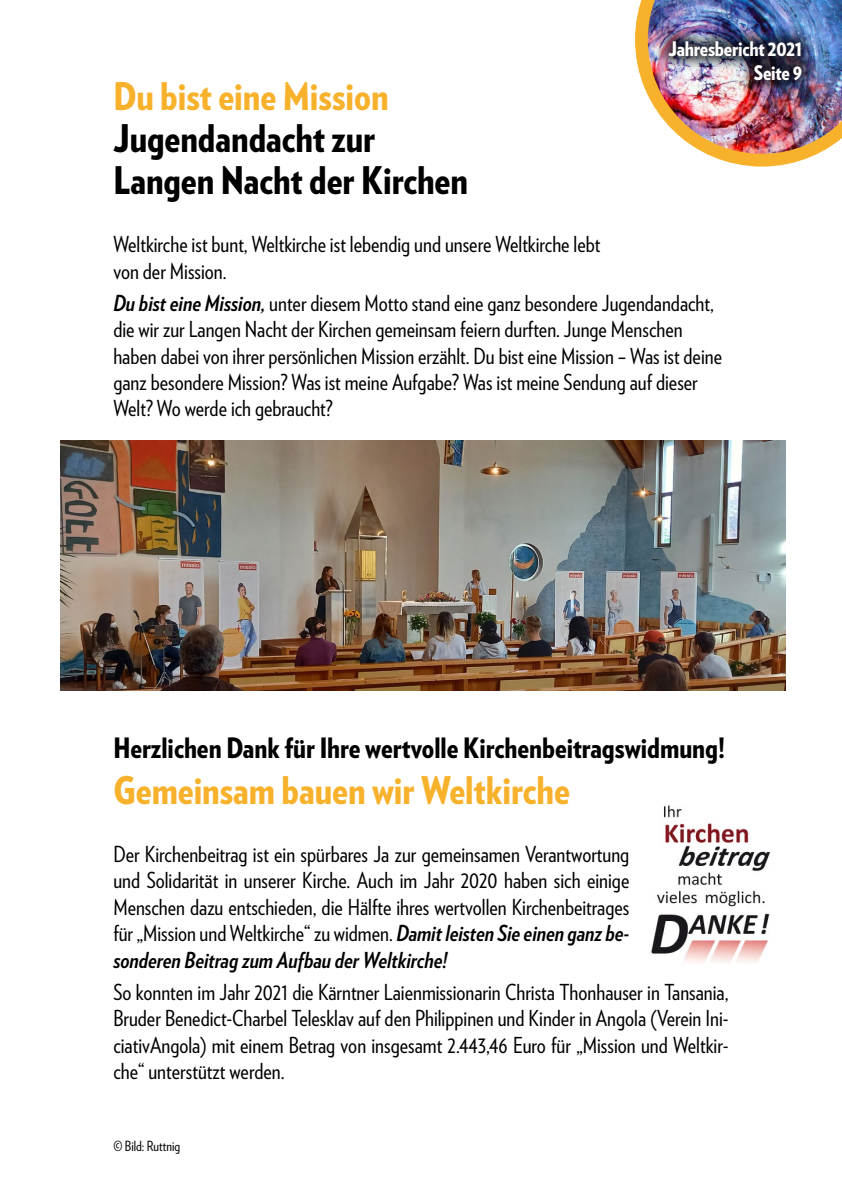
<style>
.page{position:relative;width:842px;height:1191px;background:#fff}
.page>*{position:absolute;margin:0;border:0;box-sizing:border-box;transform-origin:0 0}
.t1{font:900 38px "Verlag Condensed";color:#f8b12b}
.t2{font:900 38px/42px "Verlag Condensed";color:#000}
.t3{font:900 28px "Verlag Condensed";color:#000}
.t4{font:22px/26.4px "Verlag Condensed";color:#000}
.t5{font:900 20px/24px "Verlag Condensed";letter-spacing:-.01em;color:#fff;text-align:right}
.t6{font:14px "Verlag Condensed";color:#000}
.s1{font-weight:700;font-style:italic}
</style>
<div class="page">
<img style="left:635px;top:0;width:207px;height:167px">
<img style="left:60px;top:440px;width:725px;height:250px">
<img style="left:651px;top:805px;width:119px;height:158px">
<p class="t5" style="left:668px;top:36px;width:135px">Jahresbericht 2021<br>Seite 9</p>
<h1 class="t1" style="left:113px;top:66px;width:277px">Du bist eine Mission</h1>
<h1 class="t2" style="left:113px;top:115px;width:356px">Jugendandacht zur<br>Langen Nacht der Kirchen</h1>
<p class="t4" style="left:113px;top:230px;width:489px">Weltkirche ist bunt, Weltkirche ist lebendig und unsere Weltkirche lebt von der Mission.</p>
<p class="t4" style="left:113px;top:289px;width:610px"><span class="s1">Du bist eine Mission,</span> unter diesem Motto stand eine ganz besondere Jugendandacht, die wir zur Langen Nacht der Kirchen gemeinsam feiern durften. Junge Menschen haben dabei von ihrer persönlichen Mission erzählt. Du bist eine Mission – Was ist deine ganz besondere Mission? Was ist meine Aufgabe? Was ist meine Sendung auf dieser Welt? Wo werde ich gebraucht?</p>
<p class="t3" style="left:113px;top:726px;width:613px">Herzlichen Dank für Ihre wertvolle Kirchenbeitragswidmung!</p>
<h1 class="t1" style="left:113px;top:760px;width:458px">Gemeinsam bauen wir Weltkirche</h1>
<p class="t4" style="left:113px;top:840px;width:517px;text-align:justify">Der Kirchenbeitrag ist ein spürbares Ja zur gemeinsamen Verantwortung und Solidarität in unserer Kirche. Auch im Jahr 2020 haben sich einige Menschen dazu entschieden, die Hälfte ihres wertvollen Kirchenbeitrages für „Mission und Weltkirche“ zu widmen. <span class="s1">Damit leisten Sie einen ganz be&shy;sonderen Beitrag zum Aufbau der Weltkirche!</span></p>
<p class="t4" style="left:113px;top:977px;width:617px;text-align:justify">So konnten im Jahr 2021 die Kärntner Laienmissionarin Christa Thonhauser in Tansania, Bruder Benedict-Charbel Telesklav auf den Philippinen und Kinder in Angola (Verein Ini&shy;ciativAngola) mit einem Betrag von insgesamt 2.443,46 Euro für „Mission und Weltkir&shy;che“ unterstützt werden.</p>
<p class="t6" style="left:113px;top:1136px;width:68px">© Bild: Ruttnig</p>
</div>
